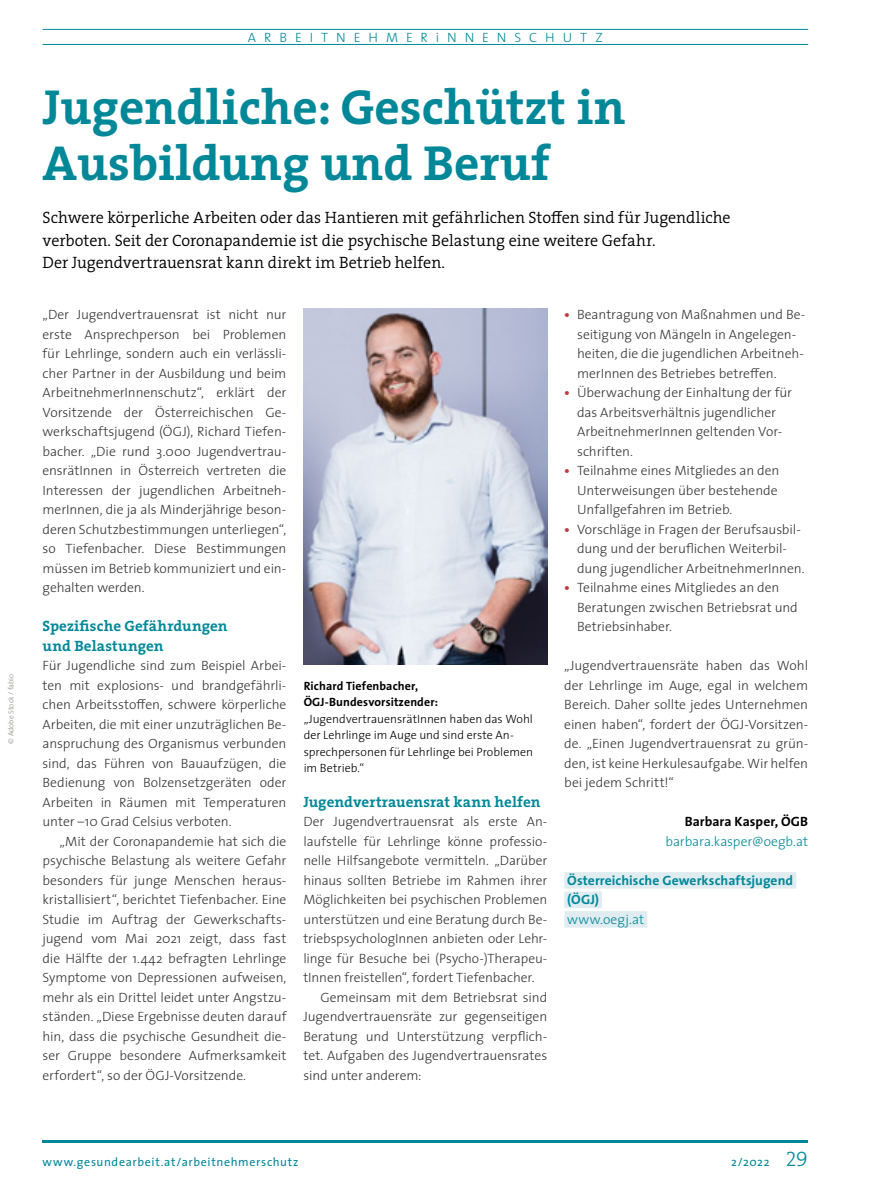
<style>
.page{position:relative;width:872px;height:1191px;background:#fff}
.page>*{position:absolute;margin:0;border:0;box-sizing:border-box;transform-origin:0 0}
.t1{font:700 49.5px/55.5px "The Serif";color:#089}
.t2{font:300 16.5px/22.5px "The Serif";color:#000}
.t3{font:700 15px/19.5px "The Serif";letter-spacing:.005em;color:#089}
.t4{font:300 13.5px/19.5px "The Sans";letter-spacing:-.005em;color:#373636}
.t5{font:700 13.5px/19.5px "The Sans";letter-spacing:.005em;color:#089}
.t6{font:300 13.5px "The Sans";letter-spacing:.59em;color:#089}
.t7{font:300 13.5px "The Sans";color:#089}
.t8{font:700 13.5px "The Sans";letter-spacing:.005em;color:#000}
.t9{font:300 13.5px "The Sans";letter-spacing:.025em;color:#089}
.t10{font:300 12px/16.5px "The Sans";letter-spacing:-.005em;color:#000}
.t11{font:12px "The Sans";letter-spacing:.055em;color:#089}
.t12{font:700 12px/16.5px "The Sans";letter-spacing:.01em;color:#000}
.t13{font:300 7.5px "The Sans";color:#898886}
.s1{font-weight:700;color:#c83742}
.s2{font-family:"The Serif Light Caps";font-size:21px}
</style>
<div class="page">
<hr style="left:43px;top:1140px;width:765px;height:2px;background:#089">
<div style="left:564px;top:872px;width:232px;height:16px;background:#e0ecf0"></div>
<div style="left:564px;top:891px;width:38px;height:17px;background:#e0ecf0"></div>
<div style="left:564px;top:911px;width:83px;height:16px;background:#e0ecf0"></div>
<hr style="left:43px;top:29px;width:765px;height:1px;background:#089">
<hr style="left:43px;top:44px;width:765px;height:1px;background:#089">
<img style="left:303px;top:308px;width:244px;height:356px">
<p class="t13" style="left:5px;top:743px;width:71px;rotate:-90deg">© Adobe Stock / fabio</p>
<p class="t6" style="left:248px;top:26px;width:356px">ARBEITNEHMERiNNENSCHUTZ</p>
<h1 class="t1" style="left:43px;top:78px;width:584px">Jugendliche: Geschützt in<br>Ausbildung und Beruf</h1>
<p class="t2" style="left:43px;top:206px;width:690px">Schwere körperliche Arbeiten oder das Hantieren mit gefährlichen Stoffen sind für Jugendliche verboten. Seit der Coronapandemie ist die psychische Belastung eine weitere Gefahr.<br>Der Jugendvertrauensrat kann direkt im Betrieb helfen.</p>
<p class="t4" style="left:43px;top:304px;width:245px;text-align:justify">„Der Jugendvertrauensrat ist nicht nur erste Ansprechperson bei Problemen für Lehrlinge, sondern auch ein verlässli&shy;cher Partner in der Ausbildung und beim ArbeitnehmerInnenschutz“, erklärt der Vorsitzende der Österreichischen Ge&shy;werkschaftsjugend (ÖGJ), Richard Tiefen&shy;bacher. „Die rund 3.000 Jugendvertrau&shy;ensrätInnen in Österreich vertreten die Interessen der jugendlichen Arbeitneh&shy;merInnen, die ja als Minderjährige beson&shy;deren Schutzbestimmungen unterliegen“, so Tiefenbacher. Diese Bestimmungen müssen im Betrieb kommuniziert und ein&shy;gehalten werden.</p>
<p class="t3" style="left:43px;top:616px;width:187px">Spezifische Gefährdungen und Belastungen</p>
<p class="t4" style="left:43px;top:655px;width:245px;text-align:justify">Für Jugendliche sind zum Beispiel Arbei&shy;ten mit explosions- und brandgefährli&shy;chen Arbeitsstoffen, schwere körperliche Arbeiten, die mit einer unzuträglichen Be&shy;anspruchung des Organismus verbunden sind, das Führen von Bauaufzügen, die Bedienung von Bolzensetzgeräten oder Arbeiten in Räumen mit Temperaturen unter –10 Grad Celsius verboten.</p>
<p class="t4" style="left:43px;top:831px;width:245px;text-align:justify;text-indent:17px">„Mit der Coronapandemie hat sich die psychische Belastung als weitere Gefahr besonders für junge Menschen heraus&shy;kristallisiert“, berichtet Tiefenbacher. Eine Studie im Auftrag der Gewerkschafts&shy;jugend vom Mai 2021 zeigt, dass fast die Hälfte der 1.442 befragten Lehrlinge Symptome von Depressionen aufweisen, mehr als ein Drittel leidet unter Angstzu&shy;ständen. „Diese Ergebnisse deuten darauf hin, dass die psychische Gesundheit die&shy;ser Gruppe besondere Aufmerksamkeit erfordert“, so der ÖGJ-Vorsitzende.</p>
<p class="t12" style="left:304px;top:677px;width:136px">Richard Tiefenbacher,<br>ÖGJ-Bundesvorsitzender:</p>
<p class="t10" style="left:304px;top:710px;width:231px">„JugendvertrauensrätInnen haben das Wohl der Lehrlinge im Auge und sind erste An&shy;sprechpersonen für Lehrlinge bei Problemen im Betrieb.“</p>
<p class="t3" style="left:303px;top:791px;width:239px">Jugendvertrauensrat kann helfen</p>
<p class="t4" style="left:303px;top:811px;width:245px">Der Jugendvertrauensrat als erste An-</p>
<p class="t4" style="left:303px;top:831px;width:245px">laufstelle für Lehrlinge könne professio-</p>
<p class="t4" style="left:303px;top:850px;width:245px">nelle Hilfsangebote vermitteln. „Darüber</p>
<p class="t4" style="left:303px;top:870px;width:245px">hinaus sollten Betriebe im Rahmen ihrer</p>
<p class="t4" style="left:303px;top:889px;width:245px">Möglichkeiten bei psychischen Problemen</p>
<p class="t4" style="left:303px;top:909px;width:245px">unterstützen und eine Beratung durch Be-</p>
<p class="t4" style="left:303px;top:928px;width:245px">triebspsychologInnen anbieten oder Lehr-</p>
<p class="t4" style="left:303px;top:948px;width:245px">linge für Besuche bei (Psycho-)Therapeu-</p>
<p class="t4" style="left:303px;top:967px;width:232px">tInnen freistellen“, fordert Tiefenbacher.</p>
<p class="t4" style="left:320px;top:987px;width:228px">Gemeinsam mit dem Betriebsrat sind</p>
<p class="t4" style="left:303px;top:1006px;width:245px">Jugendvertrauensräte zur gegenseitigen</p>
<p class="t4" style="left:303px;top:1026px;width:245px">Beratung und Unterstützung verpflich-</p>
<p class="t4" style="left:303px;top:1045px;width:245px">tet. Aufgaben des Jugendvertrauensrates</p>
<p class="t4" style="left:303px;top:1065px;width:120px">sind unter anderem:</p>
<p class="t4" style="left:577px;top:304px;width:230px;text-indent:-13px"><span class="s1">•</span> Beantragung von Maßnahmen und Be&shy;seitigung von Mängeln in Angelegen&shy;heiten, die die jugendlichen Arbeitneh&shy;merInnen des Betriebes betreffen.</p>
<p class="t4" style="left:577px;top:382px;width:216px;text-indent:-13px"><span class="s1">•</span> Überwachung der Einhaltung der für das Arbeitsverhältnis jugendlicher<br>ArbeitnehmerInnen geltenden Vor&shy;schriften.</p>
<p class="t4" style="left:577px;top:460px;width:204px;text-indent:-13px"><span class="s1">•</span> Teilnahme eines Mitgliedes an den<br>Unterweisungen über bestehende<br>Unfallgefahren im Betrieb.</p>
<p class="t4" style="left:577px;top:519px;width:229px;text-indent:-13px"><span class="s1">•</span> Vorschläge in Fragen der Berufsausbil&shy;dung und der beruflichen Weiterbil&shy;dung jugendlicher ArbeitnehmerInnen.</p>
<p class="t4" style="left:577px;top:577px;width:222px;text-indent:-13px"><span class="s1">•</span> Teilnahme eines Mitgliedes an den<br>Beratungen zwischen Betriebsrat und<br>Betriebsinhaber.</p>
<p class="t4" style="left:564px;top:655px;width:245px;text-align:justify">„Jugendvertrauensräte haben das Wohl der Lehrlinge im Auge, egal in welchem Bereich. Daher sollte jedes Unternehmen einen haben“, fordert der ÖGJ-Vorsitzen&shy;de. „Einen Jugendvertrauensrat zu grün&shy;den, ist keine Herkulesaufgabe. Wir helfen bei jedem Schritt!“</p>
<p class="t8" style="left:685px;top:810px;width:125px">Barbara Kasper, ÖGB</p>
<p class="t7" style="left:665px;top:830px;width:144px">barbara.kasper@oegb.at</p>
<p class="t5" style="left:567px;top:870px;width:227px">Österreichische Gewerkschaftsjugend (ÖGJ)</p>
<p class="t9" style="left:567px;top:908px;width:79px">www.oegj.at</p>
<p class="t11" style="left:43px;top:1151px;width:257px">www.gesundearbeit.at/arbeitnehmerschutz</p>
<p class="t11" style="left:731px;top:1151px;width:78px">2/2022 <span class="s2">29</span></p>
</div>
